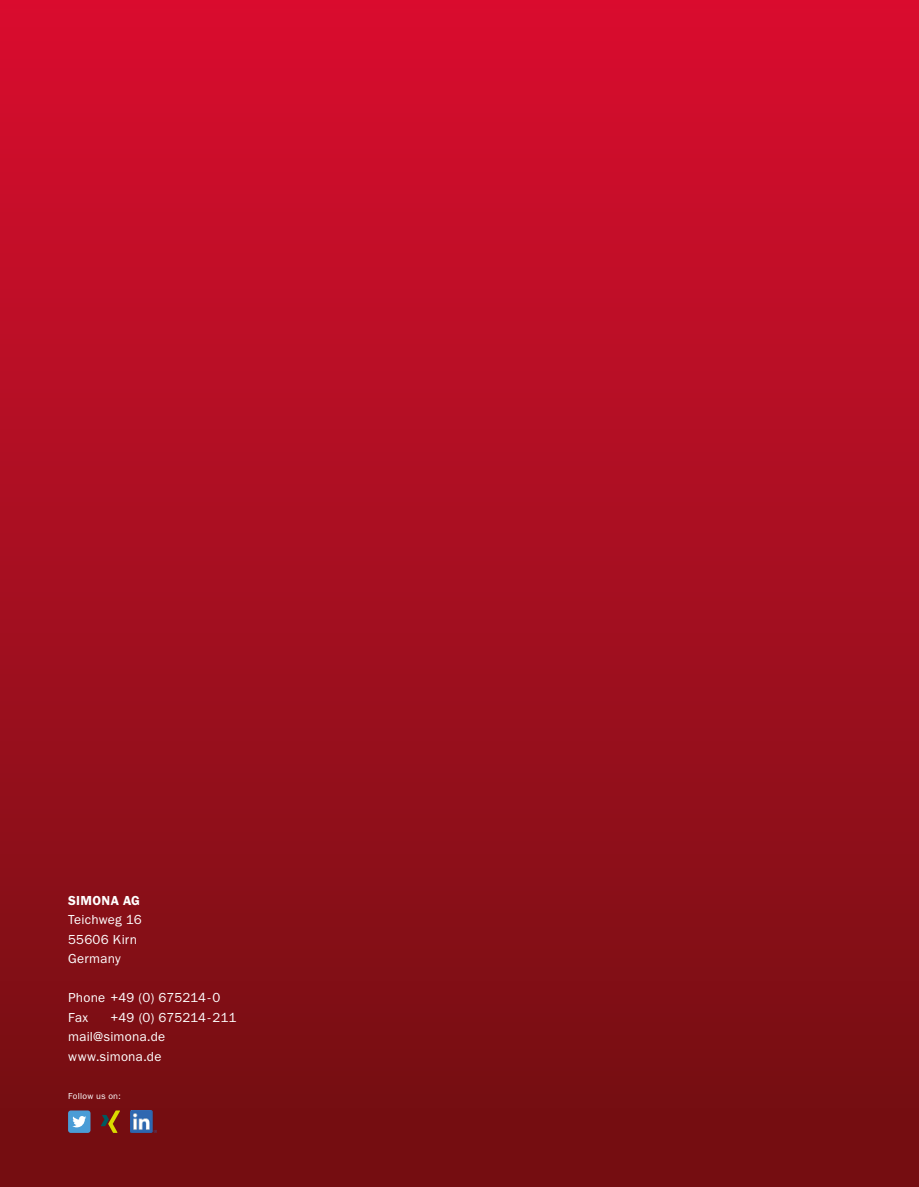
<style>
.page{position:relative;width:919px;height:1187px;background:#fff}
.page>*{position:absolute;margin:0;border:0;box-sizing:border-box;transform-origin:0 0}
.t1{font:13.5px/19.5px "Franklin Gothic URW Boo";letter-spacing:.02em;color:#fff}
.t2{font:13.5px "Franklin Gothic URW Dem";letter-spacing:.03em;color:#fff}
.t3{font:9px "Franklin Gothic URW Boo";letter-spacing:.035em;color:#fff}
</style>
<div class="page">
<div style="left:0;top:0;width:918px;height:1186px;background:linear-gradient(to bottom,#da0e2f,#700f11)"></div>
<img style="left:130px;top:1110px;width:27px;height:22px">
<div style="left:68px;top:1110px;width:22px;height:22px;background:#4a9cd6;border-radius:3px"></div>
<svg style="left:72px;top:1116px;width:14px;height:11px"></svg>
<svg style="left:101px;top:1110px;width:19px;height:22px"></svg>
<p class="t2" style="left:68px;top:891px;width:73px">SIMONA AG</p>
<p class="t1" style="left:68px;top:909px;width:75px">Teichweg 16<br>55606 Kirn<br>Germany</p>
<p class="t1" style="left:68px;top:987px;width:154px">Phone +49 (0) 675214-0<br>Fax</p>
<p class="t1" style="left:68px;top:1007px;width:170px;text-indent:43px">+49 (0) 675214-211 mail@simona.de www.simona.de</p>
<p class="t3" style="left:68px;top:1089px;width:54px">Follow us on:</p>
</div>
